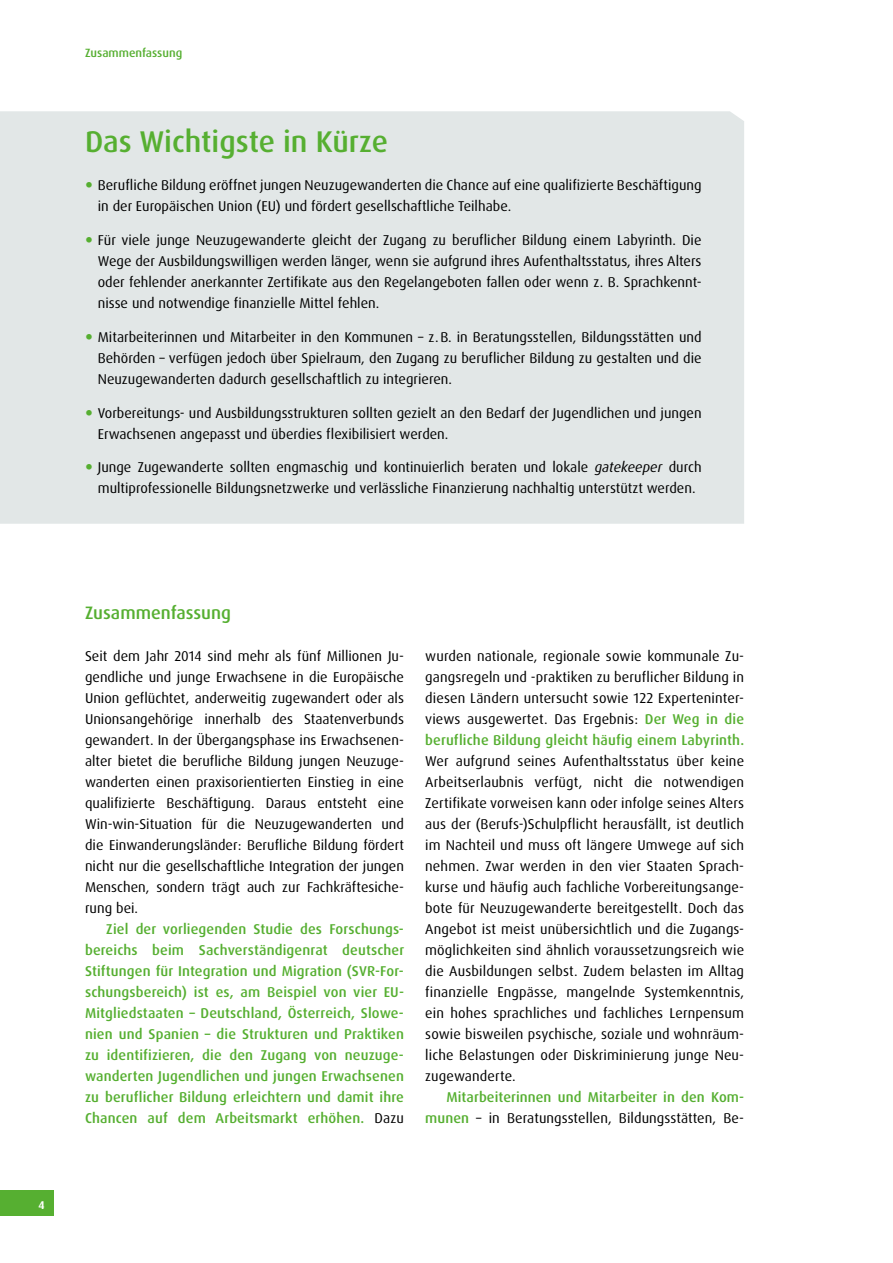
<style>
.page{position:relative;width:893px;height:1263px;background:#fff}
.page>*{position:absolute;margin:0;border:0;box-sizing:border-box;transform-origin:0 0}
.Box_Ü1{font:500 30px "Dax Pro";color:#56af31}
.Kapitel_Ü{font:500 18px "Dax Pro";color:#56af31}
.Fließ{font:14.25px/21px "Dax Pro";color:#000;text-align:justify}
.Fließ_o__Einzug{font:14.25px/21px "Dax Pro";color:#000;text-align:justify}
.Fließ-2{font:500 14.25px/21px "Dax Pro";letter-spacing:.01em;color:#56af31}
.t1{font:500 12px "Dax Pro";color:#56af31}
.t2{font:700 11.25px "Dax Pro";color:#fff}
.s1{font-style:italic}
.s2{font-weight:400;color:#000}
.s3{font-weight:500;color:#56af31}
</style>
<div class="page">
<div style="left:0;top:111px;width:744px;height:413px;background:#e2e7e7"></div>
<div style="left:85px;top:129px;width:617px;height:379px;background:#e2e7e7"></div>
<div style="left:0;top:1191px;width:53px;height:25px;background:#56af31"></div>
<p class="t1" style="left:85px;top:45px;width:99px">Zusammenfassung</p>
<p class="Box_Ü1" style="left:85px;top:122px;width:304px">Das Wichtigste in Kürze</p>
<p class="Fließ" style="left:98px;top:175px;width:605px">Berufliche Bildung eröffnet jungen Neuzugewanderten die Chance auf eine qualifizierte Beschäftigung in der Europäischen Union (EU) und fördert gesellschaftliche Teilhabe.</p>
<p class="Fließ" style="left:98px;top:230px;width:605px">Für viele junge Neuzugewanderte gleicht der Zugang zu beruflicher Bildung einem Labyrinth. Die Wege der Ausbildungswilligen werden länger, wenn sie aufgrund ihres Aufenthaltsstatus, ihres Alters oder fehlender anerkannter Zertifikate aus den Regelangeboten fallen oder wenn z. B. Sprachkennt&shy;nisse und notwendige finanzielle Mittel fehlen.</p>
<p class="Fließ" style="left:98px;top:326px;width:605px">Mitarbeiterinnen und Mitarbeiter in den Kommunen – z.B. in Beratungsstellen, Bildungsstätten und Behörden – verfügen jedoch über Spielraum, den Zugang zu beruflicher Bildung zu gestalten und die Neuzugewanderten dadurch gesellschaftlich zu integrieren.</p>
<p class="Fließ" style="left:98px;top:402px;width:605px">Vorbereitungs- und Ausbildungsstrukturen sollten gezielt an den Bedarf der Jugendlichen und jungen<br>Erwachsenen angepasst und überdies flexibilisiert werden.</p>
<p class="Fließ" style="left:98px;top:457px;width:605px">Junge Zugewanderte sollten engmaschig und kontinuierlich beraten und lokale <span class="s1">gatekeeper</span> durch multiprofessionelle Bildungsnetzwerke und verlässliche Finanzierung nachhaltig unterstützt werden.</p>
<p class="t2" style="left:39px;top:1197px;width:8px">4</p>
<p class="Kapitel_Ü" style="left:85px;top:601px;width:147px">Zusammenfassung</p>
<p class="Fließ_o__Einzug" style="left:85px;top:646px;width:320px">Seit dem Jahr 2014 sind mehr als fünf Millionen Ju&shy;gendliche und junge Erwachsene in die Europäische Union geflüchtet, anderweitig zugewandert oder als Unionsangehörige innerhalb des Staatenverbunds gewandert. In der Übergangsphase ins Erwachsenen&shy;alter bietet die berufliche Bildung jungen Neuzuge&shy;wanderten einen praxisorientierten Einstieg in eine qualifizierte Beschäftigung. Daraus entsteht eine Win-win-Situation für die Neuzugewanderten und die Einwanderungsländer: Berufliche Bildung fördert nicht nur die gesellschaftliche Integration der jungen Menschen, sondern trägt auch zur Fachkräftesiche&shy;rung bei.</p>
<p class="Fließ-2" style="left:85px;top:919px;width:321px;text-indent:21px">Ziel der vorliegenden Studie des Forschungs&shy;bereichs beim Sachverständigenrat deutscher Stiftungen für Integration und Migration (SVR-For&shy;schungsbereich) ist es, am Beispiel von vier EU-Mitgliedstaaten – Deutschland, Österreich, Slowe&shy;nien und Spanien – die Strukturen und Praktiken zu identifizieren, die den Zugang von neuzuge&shy;wanderten Jugendlichen und jungen Erwachsenen zu beruflicher Bildung erleichtern und damit ihre Chancen auf dem Arbeitsmarkt erhöhen. <span class="s2">Dazu</span></p>
<p class="Fließ" style="left:425px;top:646px;width:320px">wurden nationale, regionale sowie kommunale Zu&shy;gangsregeln und -praktiken zu beruflicher Bildung in diesen Ländern untersucht sowie 122 Experteninter&shy;views ausgewertet. Das Ergebnis: <span class="s3">Der Weg in die berufliche Bildung gleicht häufig einem Labyrinth.<br></span>Wer aufgrund seines Aufenthaltsstatus über keine Arbeitserlaubnis verfügt, nicht die notwendigen Zertifikate vorweisen kann oder infolge seines Alters aus der (Berufs-)Schulpflicht herausfällt, ist deutlich im Nachteil und muss oft längere Umwege auf sich nehmen. Zwar werden in den vier Staaten Sprach&shy;kurse und häufig auch fachliche Vorbereitungsange&shy;bote für Neuzugewanderte bereitgestellt. Doch das Angebot ist meist unübersichtlich und die Zugangs&shy;möglichkeiten sind ähnlich voraussetzungsreich wie die Ausbildungen selbst. Zudem belasten im Alltag finanzielle Engpässe, mangelnde Systemkenntnis, ein hohes sprachliches und fachliches Lernpensum sowie bisweilen psychische, soziale und wohnräum&shy;liche Belastungen oder Diskriminierung junge Neu&shy;zugewanderte.</p>
<p class="Fließ-2" style="left:425px;top:1087px;width:320px;text-align:right">Mitarbeiterinnen und Mitarbeiter in den Kom&shy;munen <span class="s2">– in Beratungsstellen, Bildungsstätten, Be-</span></p>
</div>
